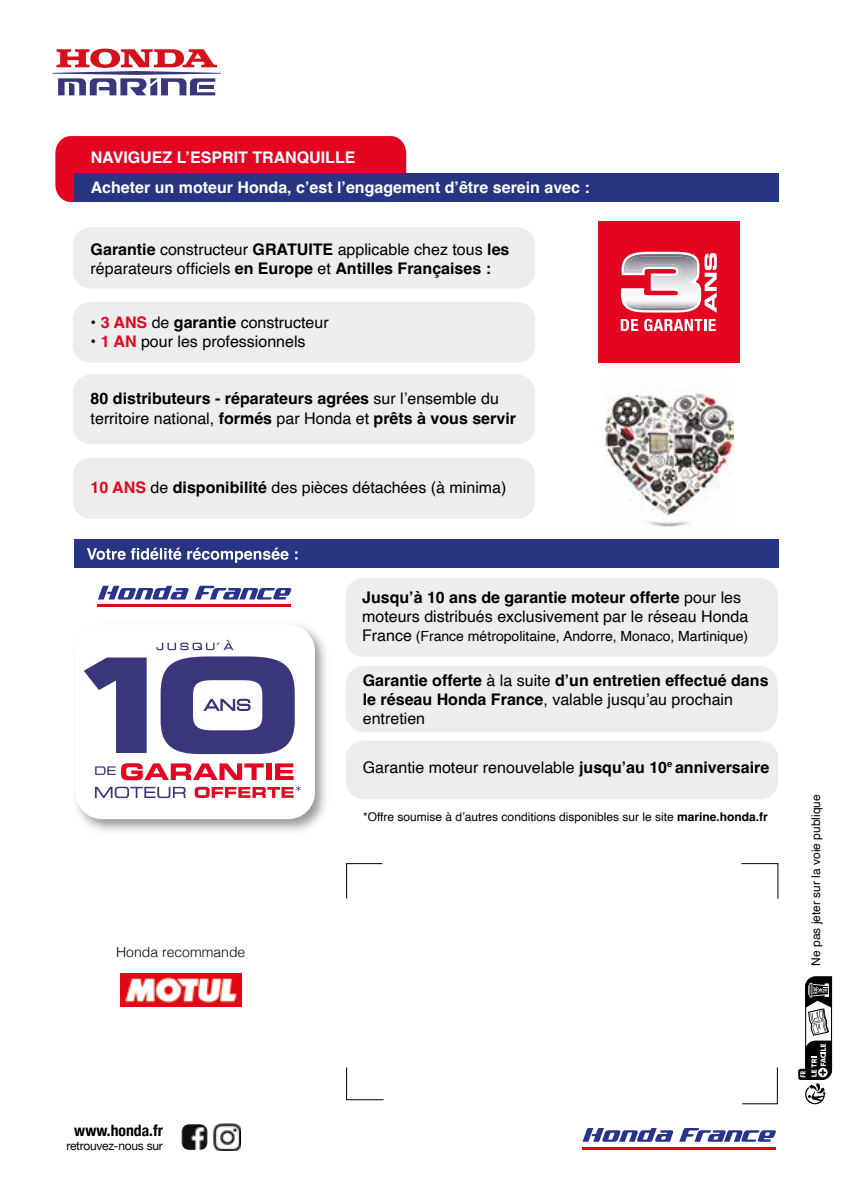
<style>
.page{position:relative;width:851px;height:1191px;background:#fff}
.page>*{position:absolute;margin:0;border:0;box-sizing:border-box;transform-origin:0 0}
.t1{font:16px/19.2px "Helvetica";color:#000}
.t2{font:700 16px/19.2px "Helvetica";color:#000}
.t3{font:700 16px "Helvetica";color:#fff}
.t4{font:700 condensed 15.6px "Helvetica Neue";color:#000}
.t5{font:14px "Helvetica";color:#000}
.t6{font:300 14px "Helvetica";color:#000}
.t7{font:12px "Helvetica";color:#000}
.t8{font:12px "Helvetica Neue";letter-spacing:-.02em;color:#000}
.s1{font-weight:700}
.s2{font-weight:700;color:#e40521}
.s3{font-weight:400}
.s4{font-size:16px}
</style>
<div class="page">
<svg style="left:53px;top:49px;width:168px;height:46px"></svg>
<div style="left:73px;top:227px;width:462px;height:61px;background:#ededed;border-radius:18px"></div>
<div style="left:345px;top:578px;width:432px;height:79px;background:#ededed;border-radius:17px"></div>
<div style="left:73px;top:458px;width:462px;height:61px;background:#ededed;border-radius:18px"></div>
<div style="left:73px;top:302px;width:462px;height:61px;background:#ededed;border-radius:18px"></div>
<div style="left:73px;top:374px;width:462px;height:70px;background:#ededed;border-radius:18px"></div>
<div style="left:346px;top:666px;width:431px;height:66px;background:#ededed"></div>
<div style="left:346px;top:740px;width:432px;height:59px;background:#ededed;border-radius:17px"></div>
<hr style="left:582px;top:1146px;width:193px;height:3px;background:#e30613">
<svg style="left:582px;top:1128px;width:91px;height:14px"></svg>
<svg style="left:679px;top:1128px;width:96px;height:14px"></svg>
<svg style="left:798px;top:976px;width:33px;height:128px"></svg>
<div style="left:55px;top:136px;width:351px;height:66px;background:#e40521"></div>
<div style="left:74px;top:173px;width:704px;height:29px;background:#283583"></div>
<div style="left:74px;top:539px;width:704px;height:29px;background:#283583"></div>
<svg style="left:87px;top:547px;width:210px;height:16px"></svg>
<img style="left:214px;top:1123px;width:27px;height:27px">
<img style="left:182px;top:1124px;width:25px;height:26px">
<hr style="left:98px;top:604px;width:193px;height:3px;background:#e30613">
<svg style="left:98px;top:586px;width:91px;height:13px"></svg>
<svg style="left:195px;top:585px;width:96px;height:14px"></svg>
<img style="left:76px;top:625px;width:250px;height:206px">
<div style="left:75px;top:624px;width:240px;height:195px;background:#fff;border-radius:27px"></div>
<svg style="left:161px;top:656px;width:134px;height:98px"></svg>
<svg style="left:95px;top:763px;width:169px;height:17px"></svg>
<div style="left:266px;top:763px;width:5px;height:17px;background:#e40521"></div>
<svg style="left:275px;top:763px;width:18px;height:17px"></svg>
<svg style="left:95px;top:786px;width:90px;height:12px"></svg>
<svg style="left:195px;top:786px;width:105px;height:12px"></svg>
<svg style="left:84px;top:657px;width:63px;height:96px"></svg>
<svg style="left:156px;top:640px;width:77px;height:10px"></svg>
<div style="left:598px;top:221px;width:141px;height:142px;background:#e40521"></div>
<svg style="left:620px;top:319px;width:18px;height:12px"></svg>
<svg style="left:644px;top:319px;width:71px;height:12px"></svg>
<svg style="left:620px;top:252px;width:96px;height:61px"></svg>
<img style="left:684px;top:256px;width:12px;height:52px">
<img style="left:623px;top:254px;width:61px;height:56px">
<svg style="left:346px;top:863px;width:37px;height:36px"></svg>
<img style="left:605px;top:387px;width:128px;height:140px">
<svg style="left:346px;top:1067px;width:38px;height:33px"></svg>
<svg style="left:741px;top:863px;width:37px;height:36px"></svg>
<svg style="left:742px;top:1067px;width:36px;height:37px"></svg>
<img style="left:120px;top:973px;width:121px;height:33px">
<p class="t3" style="left:91px;top:147px;width:266px">NAVIGUEZ L’ESPRIT TRANQUILLE</p>
<p class="t3" style="left:91px;top:178px;width:500px">Acheter un moteur Honda, c’est l’engagement d’être serein avec :</p>
<p class="t1" style="left:91px;top:240px;width:420px"><span class="s1">Garantie</span> constructeur <span class="s1">GRATUITE</span> applicable chez tous <span class="s1">les </span>réparateurs officiels <span class="s1">en Europe</span> et <span class="s1">Antilles Françaises :</span></p>
<p class="t1" style="left:91px;top:313px;width:239px"><span class="s1">•</span> <span class="s2">3 ANS</span> de <span class="s1">garantie</span> constructeur</p>
<p class="t1" style="left:91px;top:332px;width:216px"><span class="s1">•</span> <span class="s2">1 AN</span> pour les professionnels</p>
<p class="t2" style="left:91px;top:391px;width:427px">80 distributeurs - réparateurs agrées <span class="s3">sur l’ensemble du territoire national,</span> formés <span class="s3">par Honda et</span> prêts à vous servir</p>
<p class="t1" style="left:91px;top:478px;width:417px"><span class="s2">10 ANS</span> de <span class="s1">disponibilité</span> des pièces détachées (à minima)</p>
<p class="t6" style="left:116px;top:940px;width:131px">Honda recommande</p>
<p class="t1" style="left:362px;top:588px;width:387px"><span class="s1">Jusqu’à 10 ans de garantie moteur offerte</span> pour les moteurs distribués exclusivement par le réseau Honda</p>
<p class="t5" style="left:362px;top:625px;width:387px"><span class="s4">France</span> (France métropolitaine, Andorre, Monaco, Martinique)</p>
<p class="t2" style="left:363px;top:672px;width:407px">Garantie offerte <span class="s3">à la suite</span> d’un entretien effectué dans le réseau Honda France<span class="s3">, valable jusqu’au prochain entretien</span></p>
<p class="t1" style="left:363px;top:758px;width:408px">Garantie moteur renouvelable <span class="s1">jusqu’au 10</span><sup>e</sup> <span class="s1">anniversaire</span></p>
<p class="t7" style="left:363px;top:807px;width:406px">*Offre soumise à d’autres conditions disponibles sur le site <span class="s1">marine.honda.fr</span></p>
<p class="t7" style="left:806px;top:965px;width:173px;rotate:-90deg">Ne pas jeter sur la voie publique</p>
<p class="t4" style="left:74px;top:1118px;width:90px">www.honda.fr</p>
<p class="t8" style="left:66px;top:1137px;width:98px">retrouvez-nous sur</p>
</div>
